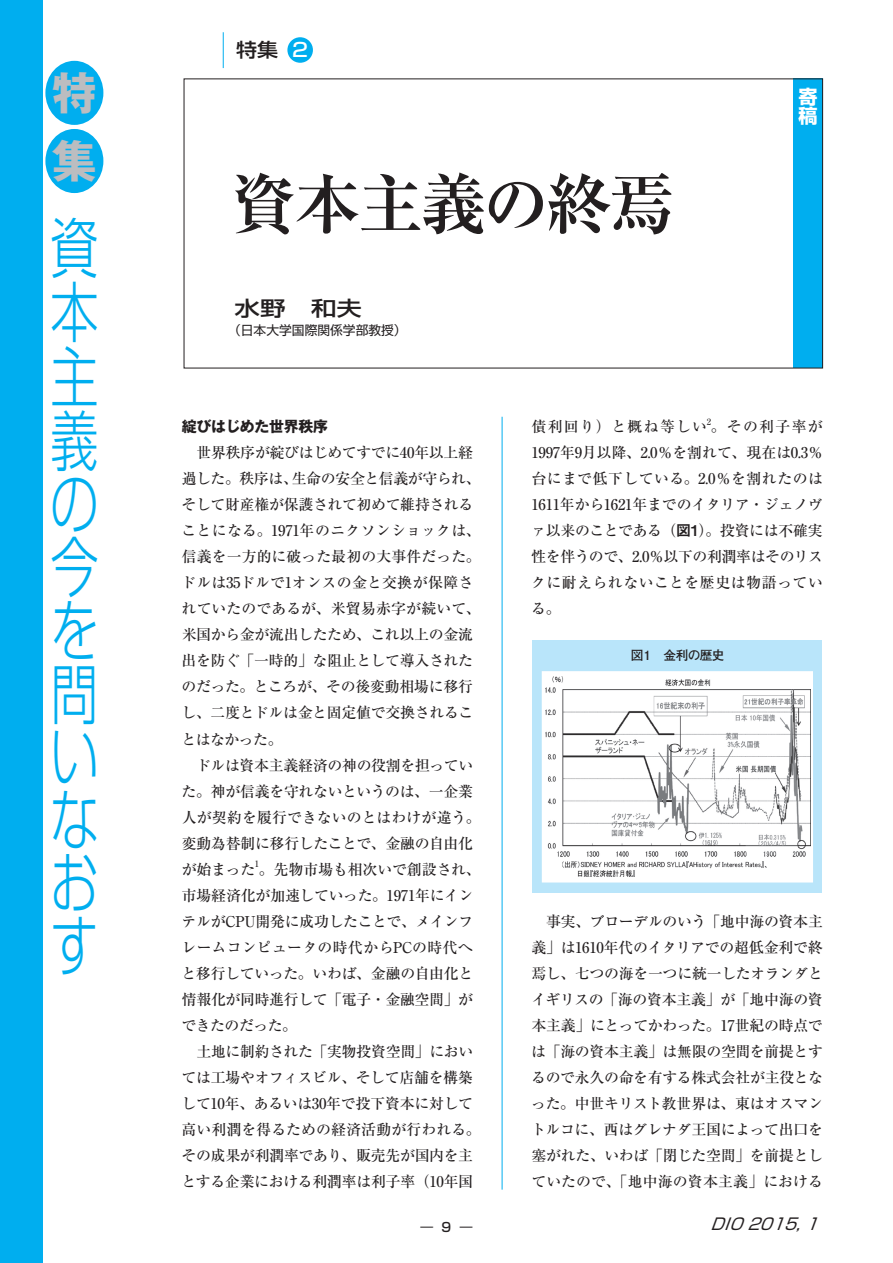
<style>
.page{position:relative;width:893px;height:1263px;background:#fff}
.page>*{position:absolute;margin:0;border:0;box-sizing:border-box;transform-origin:0 0}
.t1{font:300 65.85px/63.4px "Shin Go Pro";color:#00aeef;text-align:justify;scale:.73 1}
.t2{font:700 65.85px "Ryumin Pro";letter-spacing:-.045em;color:#231f20}
.t3{font:700 44.85px/68.1px "Gothic MB101 Pro";color:#bcbdc0}
.t4{font:500 20.4px "Shin Go Pro";color:#231f20;scale:1.25 1}
.t5{font:500 19.2px "Shin Go Pro";color:#231f20;scale:1.1 1}
.t6{font:700 19.2px/19.2px "Shin Go Pro";color:#fff}
.t7{font:italic 15.9px "Shin Go Pro";color:#231f20}
.t8{font:500 14.85px/26.1px "Ryumin Pro";letter-spacing:-.015em;color:#231f20}
.t9{font:500 14.85px "Ryumin Pro";letter-spacing:.09em;color:#231f20}
.t10{font:700 14.85px "Gothic MB101 Pro";letter-spacing:-.02em;color:#231f20}
.t11{font:12.75px "Shin Go Pro";color:#231f20}
.t12{font:700 12.75px "Futo Go B101 Pro";letter-spacing:-.055em;color:#231f20}
.t13{font:500 12.75px "Shin Go Pro";color:#231f20}
.t14{font:500 8.7px "Ryumin Pro";color:#231f20}
.s1{color:#fff}
.s2{font-family:"Midashi Go Pro MB31";font-weight:400}
</style>
<div class="page">
<div style="left:793px;top:79px;width:30px;height:289px;background:#00aeef"></div>
<div style="left:0;top:0;width:43px;height:1263px;background:#00aeef"></div>
<div style="left:287px;top:37px;width:26px;height:26px;background:#00aeef;border-radius:50%"></div>
<hr style="left:223px;top:32px;width:1px;height:36px;background:#00aeef">
<hr style="left:502px;top:417px;width:1px;height:772px;background:#00aeef">
<div style="left:45px;top:61px;width:58px;height:64px;background:#00aeef;border-radius:50%"></div>
<div style="left:45px;top:129px;width:58px;height:64px;background:#00aeef;border-radius:50%"></div>
<div style="left:532px;top:640px;width:290px;height:252px;background:#b9e5fa"></div>
<div style="left:542px;top:671px;width:271px;height:211px;background:#fff"></div>
<img style="left:545px;top:677px;width:266px;height:199px">
<h2 class="t3" style="left:52px;top:53px;width:46px">特集</h2>
<h1 class="t1" style="left:50px;top:208px;width:66px">資本主義の今を問いなおす</h1>
<p class="t5" style="left:236px;top:34px;width:67px">特集 <span class="s1">2</span></p>
<h1 class="t2" style="left:231px;top:152px;width:445px">資本主義の終焉</h1>
<h3 class="t4" style="left:235px;top:291px;width:104px">水野　和夫</h3>
<p class="t11" style="left:228px;top:320px;width:180px">（日本大学国際関係学部教授）</p>
<p class="t6" style="left:798px;top:85px;width:20px">寄稿</p>
<p class="t10" style="left:182px;top:414px;width:148px">綻びはじめた世界秩序</p>
<p class="t8" style="left:181px;top:438px;width:301px">　世界秩序が綻びはじめてすでに40年以上経過した。秩序は、生命の安全と信義が守られ、そして財産権が保護されて初めて維持されることになる。1971年のニクソンショックは、信義を一方的に破った最初の大事件だった。ドルは35ドルで1オンスの金と交換が保障されていたのであるが、米貿易赤字が続いて、米国から金が流出したため、これ以上の金流出を防ぐ「一時的」な阻止として導入されたのだった。ところが、その後変動相場に移行し、二度とドルは金と固定値で交換されることはなかった。<br>　ドルは資本主義経済の神の役割を担っていた。神が信義を守れないというのは、一企業人が契約を履行できないのとはわけが違う。変動為替制に移行したことで、金融の自由化が始まった。先物市場も相次いで創設され、</p>
<p class="t14" style="left:255px;top:857px;width:6px">1</p>
<p class="t8" style="left:181px;top:881px;width:301px">市場経済化が加速していった。1971年にインテルがCPU開発に成功したことで、メインフレームコンピュータの時代からPCの時代へと移行していった。いわば、金融の自由化と情報化が同時進行して「電子・金融空間」ができたのだった。<br>　土地に制約された「実物投資空間」においては工場やオフィスビル、そして店舗を構築して10年、あるいは30年で投下資本に対して高い利潤を得るための経済活動が行われる。その成果が利潤率であり、販売先が国内を主とする企業における利潤率は利子率（10年国</p>
<p class="t13" style="left:420px;top:1216px;width:54px">― 9 ―</p>
<p class="t14" style="left:707px;top:415px;width:6px">2</p>
<p class="t8" style="left:531px;top:438px;width:293px;text-align:justify">1997年9月以降、2.0％を割れて、現在は0.3％台にまで低下している。2.0％を割れたのは1611年から1621年までのイタリア・ジェノヴァ以来のことである（<span class="s2">図1</span>）。投資には不確実性を伴うので、2.0％以下の利潤率はそのリスクに耐えられないことを歴史は物語っている。</p>
<p class="t9" style="left:531px;top:415px;width:293px">債利回り）と概ね等しい。その利子率が</p>
<p class="t12" style="left:631px;top:645px;width:95px">図１　金利の歴史</p>
<p class="t8" style="left:531px;top:907px;width:294px;text-align:justify">　事実、ブローデルのいう「地中海の資本主義」は1610年代のイタリアでの超低金利で終焉し、七つの海を一つに統一したオランダとイギリスの「海の資本主義」が「地中海の資本主義」にとってかわった。17世紀の時点では「海の資本主義」は無限の空間を前提とするので永久の命を有する株式会社が主役となった。中世キリスト教世界は、東はオスマントルコに、西はグレナダ王国によって出口を塞がれた、いわば「閉じた空間」を前提としていたので、「地中海の資本主義」における</p>
<p class="t7" style="left:710px;top:1210px;width:117px">DIO2015,1</p>
</div>
